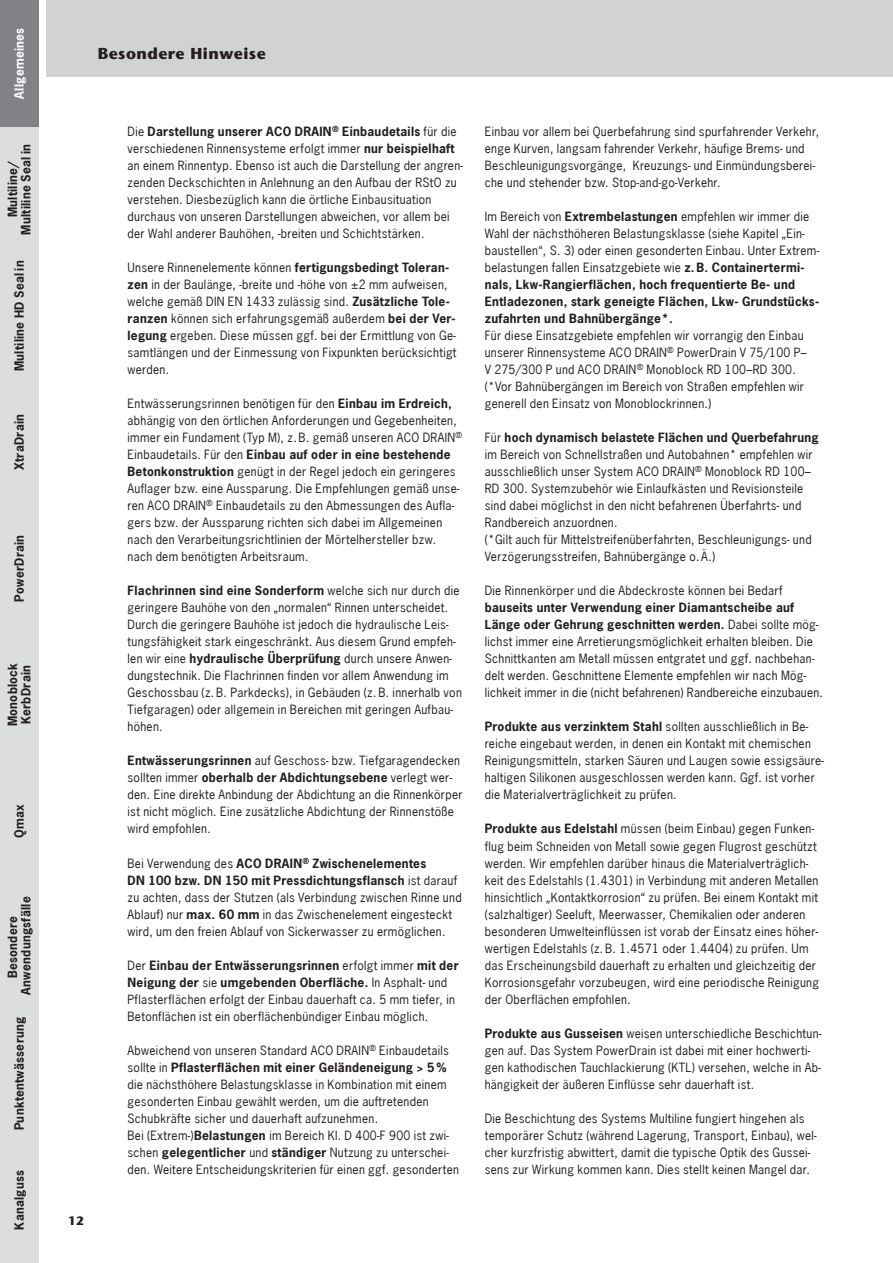
<style>
.page{position:relative;width:893px;height:1263px;background:#fff}
.page>*{position:absolute;margin:0;border:0;box-sizing:border-box;transform-origin:0 0}
.header1_left{font:700 15.75px "Stone Sans";letter-spacing:.03em;color:#231f20}
.Fließtext{font:12px/17px "News Gothic";letter-spacing:.025em;color:#231f20}
.Fließtext-2{font:700 12px/13.5px "News Gothic";letter-spacing:.025em;color:#231f20;text-align:center}
.t1{font:700 12px "News Gothic";letter-spacing:.025em;color:#fff}
.t2{font:700 12px "Stone Sans";color:#231f20}
.s1{font-weight:700}
.s2{font-weight:400}
</style>
<div class="page">
<div style="left:0;top:0;width:38px;height:1263px;background:#dcdddf"></div>
<div style="left:0;top:0;width:38px;height:126px;background:#808285"></div>
<div style="left:47px;top:0;width:846px;height:77px;background:#d1d2d4"></div>
<p class="t1" style="left:11px;top:99px;width:72px;rotate:-90deg">Allgemeines</p>
<p class="Fließtext-2" style="left:6px;top:235px;width:92px;rotate:-90deg">Multiline/<br>Multiline Seal in</p>
<p class="Fließtext-2" style="left:12px;top:371px;width:112px;rotate:-90deg">Multiline HD Seal in</p>
<p class="Fließtext-2" style="left:12px;top:470px;width:57px;rotate:-90deg">XtraDrain</p>
<p class="Fließtext-2" style="left:12px;top:602px;width:69px;rotate:-90deg">PowerDrain</p>
<p class="Fließtext-2" style="left:6px;top:726px;width:65px;text-align:left;rotate:-90deg">Monoblock<br>KerbDrain</p>
<p class="Fließtext-2" style="left:12px;top:838px;width:35px;rotate:-90deg">Qmax</p>
<p class="Fließtext-2" style="left:6px;top:994px;width:99px;rotate:-90deg">Besondere<br>Anwendungsfälle</p>
<p class="Fließtext-2" style="left:12px;top:1130px;width:115px;rotate:-90deg">Punktentwässerung</p>
<p class="Fließtext-2" style="left:12px;top:1230px;width:61px;rotate:-90deg">Kanalguss</p>
<p class="header1_left" style="left:98px;top:44px;width:169px">Besondere Hinweise</p>
<p class="t2" style="left:68px;top:1213px;width:17px">12</p>
<p class="Fließtext" style="left:128px;top:123px;width:337px">Die <span class="s1">Darstellung unserer ACO DRAIN</span><sup>®</sup> <span class="s1">Einbaudetails</span> für die verschiedenen Rinnensysteme erfolgt immer <span class="s1">nur beispielhaft </span>an einem Rinnentyp. Ebenso ist auch die Darstellung der angren&shy;zenden Deckschichten in Anlehnung an den Aufbau der RStO zu verstehen. Diesbezüglich kann die örtliche Einbausituation durchaus von unseren Darstellungen abweichen, vor allem bei der Wahl anderer Bauhöhen, -breiten und Schichtstärken.</p>
<p class="Fließtext" style="left:128px;top:259px;width:331px">Unsere Rinnenelemente können <span class="s1">fertigungsbedingt Toleran&shy;zen</span> in der Baulänge, -breite und -höhe von ±2 mm aufweisen, welche gemäß DIN EN 1433 zulässig sind. <span class="s1">Zusätzliche Tole&shy;ranzen</span> können sich erfahrungsgemäß außerdem <span class="s1">bei der Ver&shy;legung</span> ergeben. Diese müssen ggf. bei der Ermittlung von Ge&shy;samtlängen und der Einmessung von Fixpunkten berücksichtigt werden.</p>
<p class="Fließtext" style="left:128px;top:395px;width:336px">Entwässerungsrinnen benötigen für den <span class="s1">Einbau im Erdreich, </span>abhängig von den örtlichen Anforderungen und Gegebenheiten, immer ein Fundament (Typ M), z. B. gemäß unseren ACO DRAIN<sup>® </sup>Einbaudetails. Für den <span class="s1">Einbau auf oder in eine bestehende Betonkonstruktion</span> genügt in der Regel jedoch ein geringeres Auflager bzw. eine Aussparung. Die Empfehlungen gemäß unse&shy;ren ACO DRAIN<sup>®</sup> Einbaudetails zu den Abmessungen des Aufla&shy;gers bzw. der Aussparung richten sich dabei im Allgemeinen nach den Verarbeitungsrichtlinien der Mörtelhersteller bzw. nach dem benötigten Arbeitsraum.</p>
<p class="Fließtext" style="left:128px;top:582px;width:336px"><span class="s1">Flachrinnen sind eine Sonderform</span> welche sich nur durch die geringere Bauhöhe von den „normalen“ Rinnen unterscheidet.<br>Durch die geringere Bauhöhe ist jedoch die hydraulische Leis&shy;tungsfähigkeit stark eingeschränkt. Aus diesem Grund empfeh&shy;len wir eine <span class="s1">hydraulische Überprüfung</span> durch unsere Anwen&shy;dungstechnik. Die Flachrinnen finden vor allem Anwendung im Geschossbau (z. B. Parkdecks), in Gebäuden (z. B. innerhalb von Tiefgaragen) oder allgemein in Bereichen mit geringen Aufbau&shy;höhen.</p>
<p class="Fließtext" style="left:128px;top:752px;width:337px"><span class="s1">Entwässerungsrinnen</span> auf Geschoss- bzw. Tiefgaragendecken sollten immer <span class="s1">oberhalb der Abdichtungsebene</span> verlegt wer&shy;den. Eine direkte Anbindung der Abdichtung an die Rinnenkörper ist nicht möglich. Eine zusätzliche Abdichtung der Rinnenstöße wird empfohlen.</p>
<p class="Fließtext" style="left:128px;top:854px;width:336px">Bei Verwendung des <span class="s1">ACO DRAIN</span><sup>®</sup> <span class="s1">Zwischenelementes<br>DN 100 bzw. DN 150 mit Pressdichtungsflansch</span> ist darauf zu achten, dass der Stutzen (als Verbindung zwischen Rinne und Ablauf) nur <span class="s1">max. 60 mm</span> in das Zwischenelement eingesteckt wird, um den freien Ablauf von Sickerwasser zu ermöglichen.</p>
<p class="Fließtext" style="left:128px;top:956px;width:333px">Der <span class="s1">Einbau der Entwässerungsrinnen</span> erfolgt immer <span class="s1">mit der Neigung der</span> sie <span class="s1">umgebenden Oberfläche.</span> In Asphalt- und Pflasterflächen erfolgt der Einbau dauerhaft ca. 5 mm tiefer, in Betonflächen ist ein oberflächenbündiger Einbau möglich.</p>
<p class="Fließtext" style="left:128px;top:1041px;width:323px">Abweichend von unseren Standard ACO DRAIN<sup>®</sup> Einbaudetails sollte in <span class="s1">Pflasterflächen mit einer Geländeneigung &gt; 5% </span>die nächsthöhere Belastungsklasse in Kombination mit einem gesonderten Einbau gewählt werden, um die auftretenden Schubkräfte sicher und dauerhaft aufzunehmen.</p>
<p class="Fließtext" style="left:128px;top:1126px;width:333px">Bei (Extrem-)<span class="s1">Belastungen</span> im Bereich Kl. D 400-F 900 ist zwi&shy;schen <span class="s1">gelegentlicher</span> und <span class="s1">ständiger</span> Nutzung zu unterschei&shy;den. Weitere Entscheidungskriterien für einen ggf. gesonderten</p>
<p class="Fließtext" style="left:485px;top:123px;width:336px">Einbau vor allem bei Querbefahrung sind spurfahrender Verkehr, enge Kurven, langsam fahrender Verkehr, häufige Brems- und Beschleunigungsvorgänge, Kreuzungs- und Einmündungsberei&shy;che und stehender bzw. Stop-and-go-Verkehr.</p>
<p class="Fließtext" style="left:485px;top:208px;width:336px">Im Bereich von <span class="s1">Extrembelastungen</span> empfehlen wir immer die Wahl der nächsthöheren Belastungsklasse (siehe Kapitel „Ein&shy;baustellen“, S. 3) oder einen gesonderten Einbau. Unter Extrem&shy;belastungen fallen Einsatzgebiete wie <span class="s1">z.B. Containertermi&shy;nals, Lkw-Rangierflächen, hoch frequentierte Be- und</span></p>
<p class="Fließtext-2" style="left:485px;top:293px;width:336px;line-height:17px;text-align:left">Entladezonen, stark geneigte Flächen, Lkw- Grundstücks&shy;zufahrten und Bahnübergänge*.<br><span class="s2">Für diese Einsatzgebiete empfehlen wir vorrangig den Einbau</span></p>
<p class="Fließtext" style="left:485px;top:344px;width:323px">unserer Rinnensysteme ACO DRAIN<sup>®</sup> PowerDrain V 75/100 P–</p>
<p class="Fließtext" style="left:485px;top:361px;width:321px">V 275/300 P und ACO DRAIN<sup>®</sup> Monoblock RD 100–RD 300. (*Vor Bahnübergängen im Bereich von Straßen empfehlen wir</p>
<p class="Fließtext" style="left:485px;top:395px;width:228px">generell den Einsatz von Monoblockrinnen.)</p>
<p class="Fließtext" style="left:485px;top:429px;width:336px">Für <span class="s1">hoch dynamisch belastete Flächen und Querbefahrung </span>im Bereich von Schnellstraßen und Autobahnen* empfehlen wir ausschließlich unser System ACO DRAIN<sup>®</sup> Monoblock RD 100– RD 300. Systemzubehör wie Einlaufkästen und Revisionsteile sind dabei möglichst in den nicht befahrenen Überfahrts- und Randbereich anzuordnen.<br>(*Gilt auch für Mittelstreifenüberfahrten, Beschleunigungs- und Verzögerungsstreifen, Bahnübergänge o. Ä.)</p>
<p class="Fließtext" style="left:485px;top:582px;width:311px">Die Rinnenkörper und die Abdeckroste können bei Bedarf <span class="s1">bauseits unter Verwendung einer Diamantscheibe auf</span></p>
<p class="Fließtext" style="left:485px;top:616px;width:340px"><span class="s1">Länge oder Gehrung geschnitten werden.</span> Dabei sollte mög&shy;lichst immer eine Arretierungsmöglichkeit erhalten bleiben. Die Schnittkanten am Metall müssen entgratet und ggf. nachbehan&shy;delt werden. Geschnittene Elemente empfehlen wir nach Mög&shy;lichkeit immer in die (nicht befahrenen) Randbereiche einzubauen.</p>
<p class="Fließtext" style="left:485px;top:718px;width:341px"><span class="s1">Produkte aus verzinktem Stahl</span> sollten ausschließlich in Be&shy;reiche eingebaut werden, in denen ein Kontakt mit chemischen Reinigungsmitteln, starken Säuren und Laugen sowie essigsäure&shy;haltigen Silikonen ausgeschlossen werden kann. Ggf. ist vorher die Materialverträglichkeit zu prüfen.</p>
<p class="Fließtext" style="left:485px;top:820px;width:335px"><span class="s1">Produkte aus Edelstahl</span> müssen (beim Einbau) gegen Funken&shy;flug beim Schneiden von Metall sowie gegen Flugrost geschützt werden. Wir empfehlen darüber hinaus die Materialverträglich&shy;keit des Edelstahls (1.4301) in Verbindung mit anderen Metallen hinsichtlich „Kontaktkorrosion“ zu prüfen. Bei einem Kontakt mit (salzhaltiger) Seeluft, Meerwasser, Chemikalien oder anderen</p>
<p class="Fließtext" style="left:485px;top:922px;width:336px">besonderen Umwelteinflüssen ist vorab der Einsatz eines höher&shy;wertigen Edelstahls (z. B. 1.4571 oder 1.4404) zu prüfen. Um das Erscheinungsbild dauerhaft zu erhalten und gleichzeitig der Korrosionsgefahr vorzubeugen, wird eine periodische Reinigung der Oberflächen empfohlen.</p>
<p class="Fließtext" style="left:485px;top:1024px;width:338px"><span class="s1">Produkte aus Gusseisen</span> weisen unterschiedliche Beschichtun&shy;gen auf. Das System PowerDrain ist dabei mit einer hochwerti&shy;gen kathodischen Tauchlackierung (KTL) versehen, welche in Ab&shy;hängigkeit der äußeren Einflüsse sehr dauerhaft ist.</p>
<p class="Fließtext" style="left:485px;top:1109px;width:333px">Die Beschichtung des Systems Multiline fungiert hingehen als temporärer Schutz (während Lagerung, Transport, Einbau), wel&shy;cher kurzfristig abwittert, damit die typische Optik des Gussei&shy;sens zur Wirkung kommen kann. Dies stellt keinen Mangel dar.</p>
</div>
